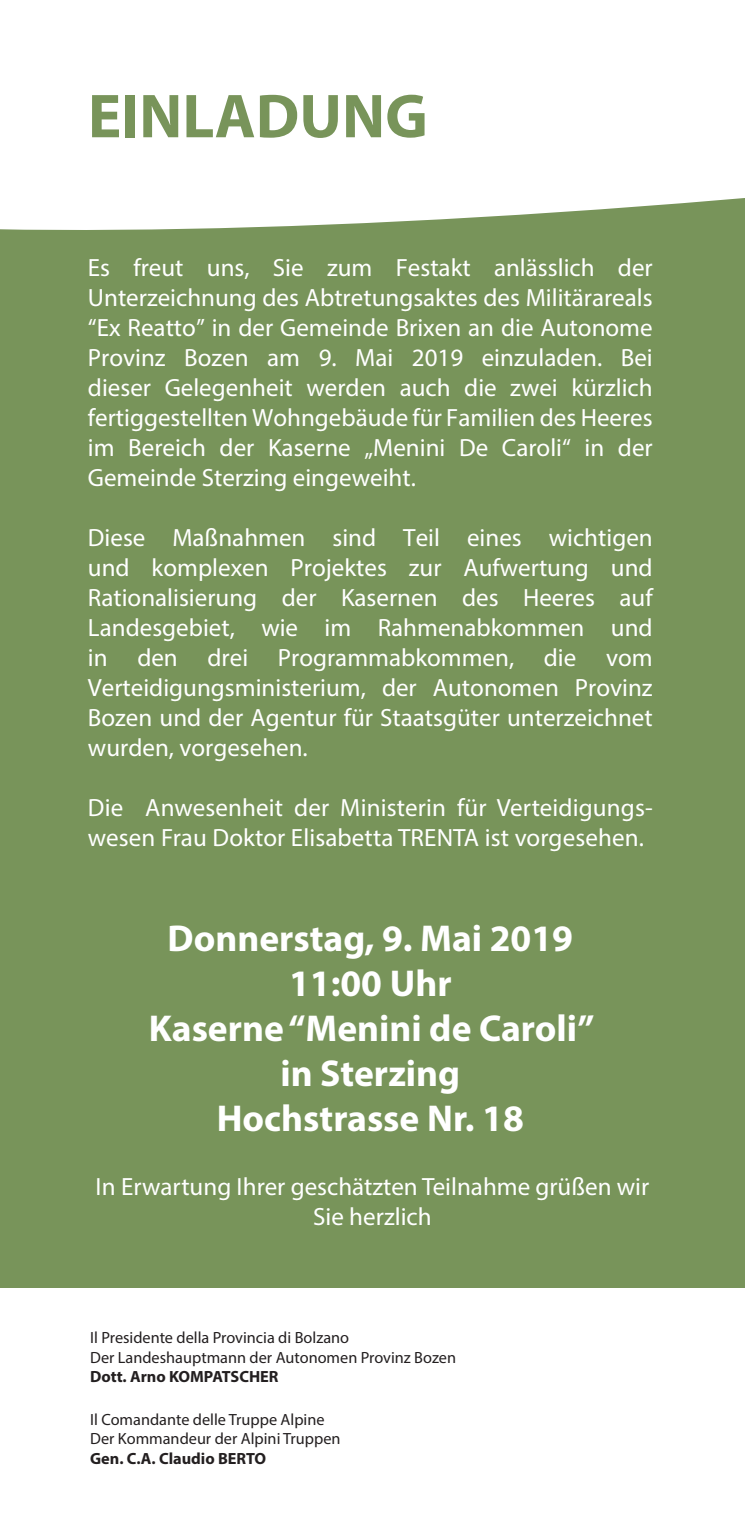
<style>
.page{position:relative;width:745px;height:1524px;background:#fff}
.page>*{position:absolute;margin:0;border:0;box-sizing:border-box;transform-origin:0 0}
.t1{font:700 62.5px "Myriad Pro";color:#78945a}
.t2{font:700 37.5px/45px "Myriad Pro";color:#fff;text-align:center}
.t3{font:25px/30px "Myriad Pro";color:#fff;text-align:justify}
.t4{font:16.25px "Myriad Pro";color:#231f20}
.t5{font:700 16.25px "Myriad Pro";color:#231f20}
</style>
<div class="page">
<div style="left:0;top:26px;width:744px;height:1262px;background:#78945a"></div>
<div style="left:0;top:26px;width:744px;height:204px;background:#fff"></div>
<p class="t1" style="left:88px;top:75px;width:341px">EINLADUNG</p>
<p class="t3" style="left:88px;top:252px;width:566px">Es freut uns, Sie zum Festakt anlässlich der Unterzeichnung des Abtretungsaktes des Militärareals “Ex Reatto” in der Gemeinde Brixen an die Autonome Provinz Bozen am 9. Mai 2019 einzuladen. Bei dieser Gelegenheit werden auch die zwei kürzlich fertiggestellten Wohngebäude für Familien des Heeres im Bereich der Kaserne „Menini De Caroli“ in der Gemeinde Sterzing eingeweiht.</p>
<p class="t3" style="left:88px;top:522px;width:566px">Diese Maßnahmen sind Teil eines wichtigen und komplexen Projektes zur Aufwertung und Rationalisierung der Kasernen des Heeres auf Landesgebiet, wie im Rahmenabkommen und in den drei Programmabkommen, die vom Verteidigungsministerium, der Autonomen Provinz Bozen und der Agentur für Staatsgüter unterzeichnet wurden, vorgesehen.</p>
<p class="t3" style="left:88px;top:792px;width:566px">Die Anwesenheit der Ministerin für Verteidigungs&shy;wesen Frau Doktor Elisabetta TRENTA ist vorgesehen.</p>
<p class="t2" style="left:167px;top:914px;width:407px">Donnerstag, 9. Mai 2019</p>
<p class="t2" style="left:289px;top:959px;width:164px">11:00 Uhr</p>
<p class="t2" style="left:149px;top:1004px;width:447px">Kaserne “Menini de Caroli” in Sterzing</p>
<p class="t2" style="left:217px;top:1094px;width:308px">Hochstrasse Nr. 18</p>
<p class="t3" style="left:96px;top:1171px;width:555px;text-align:center">In Erwartung Ihrer geschätzten Teilnahme grüßen wir<br>Sie herzlich</p>
<p class="t4" style="left:90px;top:1327px;width:260px">Il Presidente della Provincia di Bolzano</p>
<p class="t4" style="left:90px;top:1347px;width:367px">Der Landeshauptmann der Autonomen Provinz Bozen</p>
<p class="t5" style="left:90px;top:1366px;width:190px">Dott. Arno KOMPATSCHER</p>
<p class="t4" style="left:90px;top:1409px;width:236px">Il Comandante delle Truppe Alpine</p>
<p class="t4" style="left:90px;top:1428px;width:252px">Der Kommandeur der Alpini Truppen</p>
<p class="t5" style="left:90px;top:1447px;width:178px">Gen. C.A. Claudio BERTO</p>
</div>
